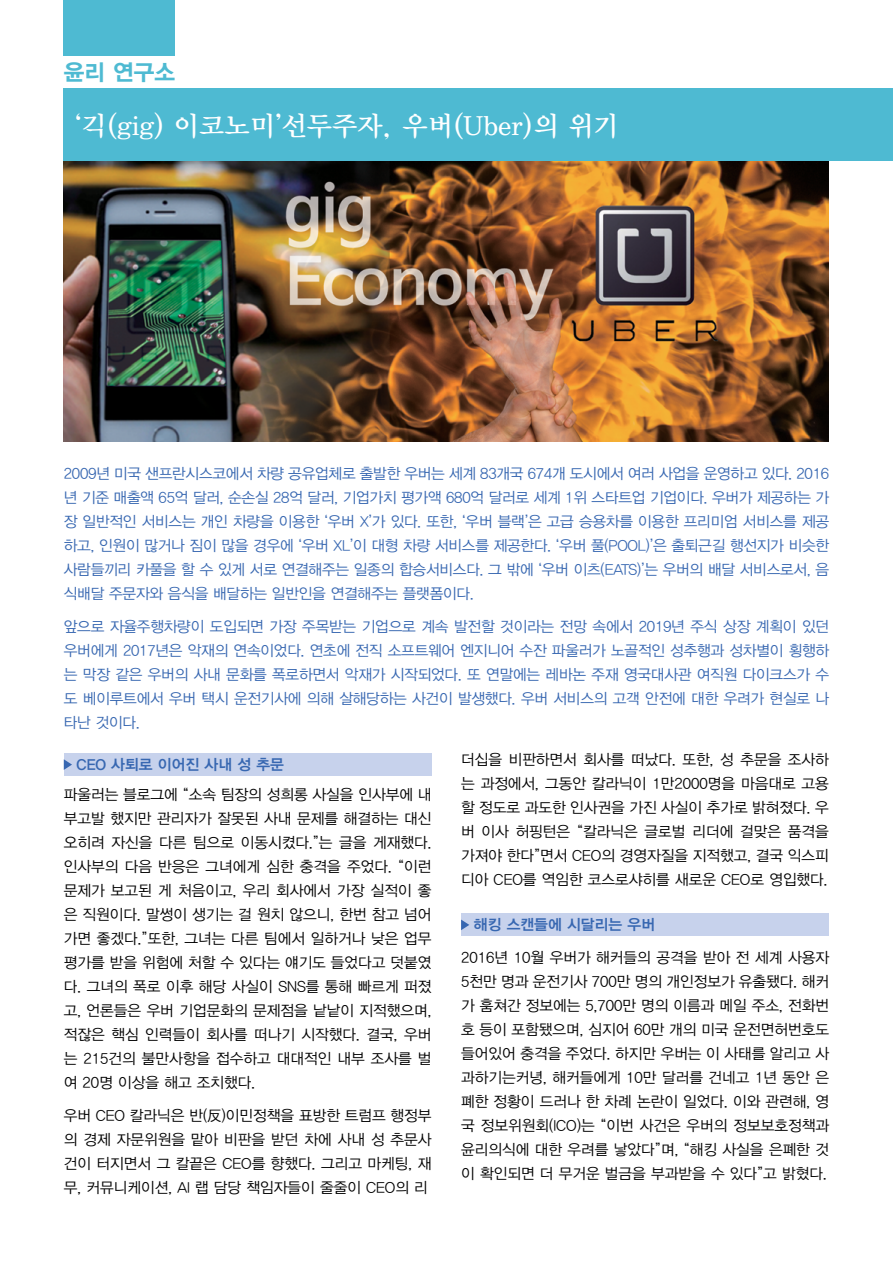
<style>
.page{position:relative;width:893px;height:1263px;background:#fff}
.page>*{position:absolute;margin:0;border:0;box-sizing:border-box;transform-origin:0 0}
.t1{font:27px "YDVY Mj O34";color:#fff}
.t2{font:22.5px "YDVYGO35";color:#4ebad2}
.t3{font:15px/24px "YDVYGO32";color:#000;text-align:justify}
.t4{font:15px/24px "YDVYGO32";letter-spacing:-.015em;color:#3767b1;text-align:justify}
.t5{font:15px "YDVYGO34";color:#3767b1}
</style>
<div class="page">
<svg style="left:72px;top:16px;width:41px;height:48px"></svg>
<img style="left:64px;top:161px;width:765px;height:281px">
<div style="left:64px;top:0;width:111px;height:55px;background:#4ebad2"></div>
<div style="left:461px;top:914px;width:368px;height:22px;background:#c7d2ec"></div>
<svg style="left:461px;top:919px;width:8px;height:11px"></svg>
<div style="left:64px;top:88px;width:829px;height:73px;background:#4ebad2"></div>
<div style="left:64px;top:753px;width:367px;height:23px;background:#c7d2ec"></div>
<svg style="left:64px;top:759px;width:8px;height:11px"></svg>
<h2 class="t2" style="left:64px;top:57px;width:113px">윤리 연구소</h2>
<h1 class="t1" style="left:76px;top:107px;width:545px">‘긱(gig) 이코노미’선두주자, 우버(Uber)의 위기</h1>
<p class="t4" style="left:64px;top:461px;width:767px">2009년 미국 샌프란시스코에서 차량 공유업체로 출발한 우버는 세계 83개국 674개 도시에서 여러 사업을 운영하고 있다. 2016 년 기준 매출액 65억 달러, 순손실 28억 달러, 기업가치 평가액 680억 달러로 세계 1위 스타트업 기업이다. 우버가 제공하는 가 장 일반적인 서비스는 개인 차량을 이용한 ‘우버 X’가 있다. 또한, ‘우버 블랙’은 고급 승용차를 이용한 프리미엄 서비스를 제공 하고, 인원이 많거나 짐이 많을 경우에 ‘우버 XL’이 대형 차량 서비스를 제공한다. ‘우버 풀(POOL)’은 출퇴근길 행선지가 비슷한 사람들끼리 카풀을 할 수 있게 서로 연결해주는 일종의 합승서비스다. 그 밖에 ‘우버 이츠(EATS)’는 우버의 배달 서비스로서, 음 식배달 주문자와 음식을 배달하는 일반인을 연결해주는 플랫폼이다.</p>
<p class="t4" style="left:64px;top:613px;width:767px">앞으로 자율주행차량이 도입되면 가장 주목받는 기업으로 계속 발전할 것이라는 전망 속에서 2019년 주식 상장 계획이 있던 우버에게 2017년은 악재의 연속이었다. 연초에 전직 소프트웨어 엔지니어 수잔 파울러가 노골적인 성추행과 성차별이 횡행하 는 막장 같은 우버의 사내 문화를 폭로하면서 악재가 시작되었다. 또 연말에는 레바논 주재 영국대사관 여직원 다이크스가 수 도 베이루트에서 우버 택시 운전기사에 의해 살해당하는 사건이 발생했다. 우버 서비스의 고객 안전에 대한 우려가 현실로 나 타난 것이다.</p>
<p class="t5" style="left:77px;top:754px;width:209px">CEO 사퇴로 이어진 사내 성 추문</p>
<p class="t3" style="left:64px;top:782px;width:369px">파울러는 블로그에 “소속 팀장의 성희롱 사실을 인사부에 내 부고발 했지만 관리자가 잘못된 사내 문제를 해결하는 대신 오히려 자신을 다른 팀으로 이동시켰다.”는 글을 게재했다. 인사부의 다음 반응은 그녀에게 심한 충격을 주었다. “이런 문제가 보고된 게 처음이고, 우리 회사에서 가장 실적이 좋 은 직원이다. 말썽이 생기는 걸 원치 않으니, 한번 참고 넘어 가면 좋겠다.”또한, 그녀는 다른 팀에서 일하거나 낮은 업무 평가를 받을 위험에 처할 수 있다는 얘기도 들었다고 덧붙였 다. 그녀의 폭로 이후 해당 사실이 SNS를 통해 빠르게 퍼졌 고, 언론들은 우버 기업문화의 문제점을 낱낱이 지적했으며, 적잖은 핵심 인력들이 회사를 떠나기 시작했다. 결국, 우버 는 215건의 불만사항을 접수하고 대대적인 내부 조사를 벌 여 20명 이상을 해고 조치했다.</p>
<p class="t3" style="left:64px;top:1102px;width:369px">우버 CEO 칼라닉은 반(反)이민정책을 표방한 트럼프 행정부 의 경제 자문위원을 맡아 비판을 받던 차에 사내 성 추문사 건이 터지면서 그 칼끝은 CEO를 향했다. 그리고 마케팅, 재 무, 커뮤니케이션, AI 랩 담당 책임자들이 줄줄이 CEO의 리</p>
<p class="t3" style="left:461px;top:747px;width:369px">더십을 비판하면서 회사를 떠났다. 또한, 성 추문을 조사하 는 과정에서, 그동안 칼라닉이 1만2000명을 마음대로 고용 할 정도로 과도한 인사권을 가진 사실이 추가로 밝혀졌다. 우 버 이사 허핑턴은 “칼라닉은 글로벌 리더에 걸맞은 품격을 가져야 한다”면서 CEO의 경영자질을 지적했고, 결국 익스피 디아 CEO를 역임한 코스로샤히를 새로운 CEO로 영입했다.</p>
<p class="t5" style="left:474px;top:915px;width:183px">해킹 스캔들에 시달리는 우버</p>
<p class="t3" style="left:461px;top:945px;width:369px">2016년 10월 우버가 해커들의 공격을 받아 전 세계 사용자 5천만 명과 운전기사 700만 명의 개인정보가 유출됐다. 해커 가 훔쳐간 정보에는 5,700만 명의 이름과 메일 주소, 전화번 호 등이 포함됐으며, 심지어 60만 개의 미국 운전면허번호도 들어있어 충격을 주었다. 하지만 우버는 이 사태를 알리고 사 과하기는커녕, 해커들에게 10만 달러를 건네고 1년 동안 은 폐한 정황이 드러나 한 차례 논란이 일었다. 이와 관련해, 영 국 정보위원회(ICO)는 “이번 사건은 우버의 정보보호정책과 윤리의식에 대한 우려를 낳았다”며, “해킹 사실을 은폐한 것 이 확인되면 더 무거운 벌금을 부과받을 수 있다”고 밝혔다.</p>
</div>
